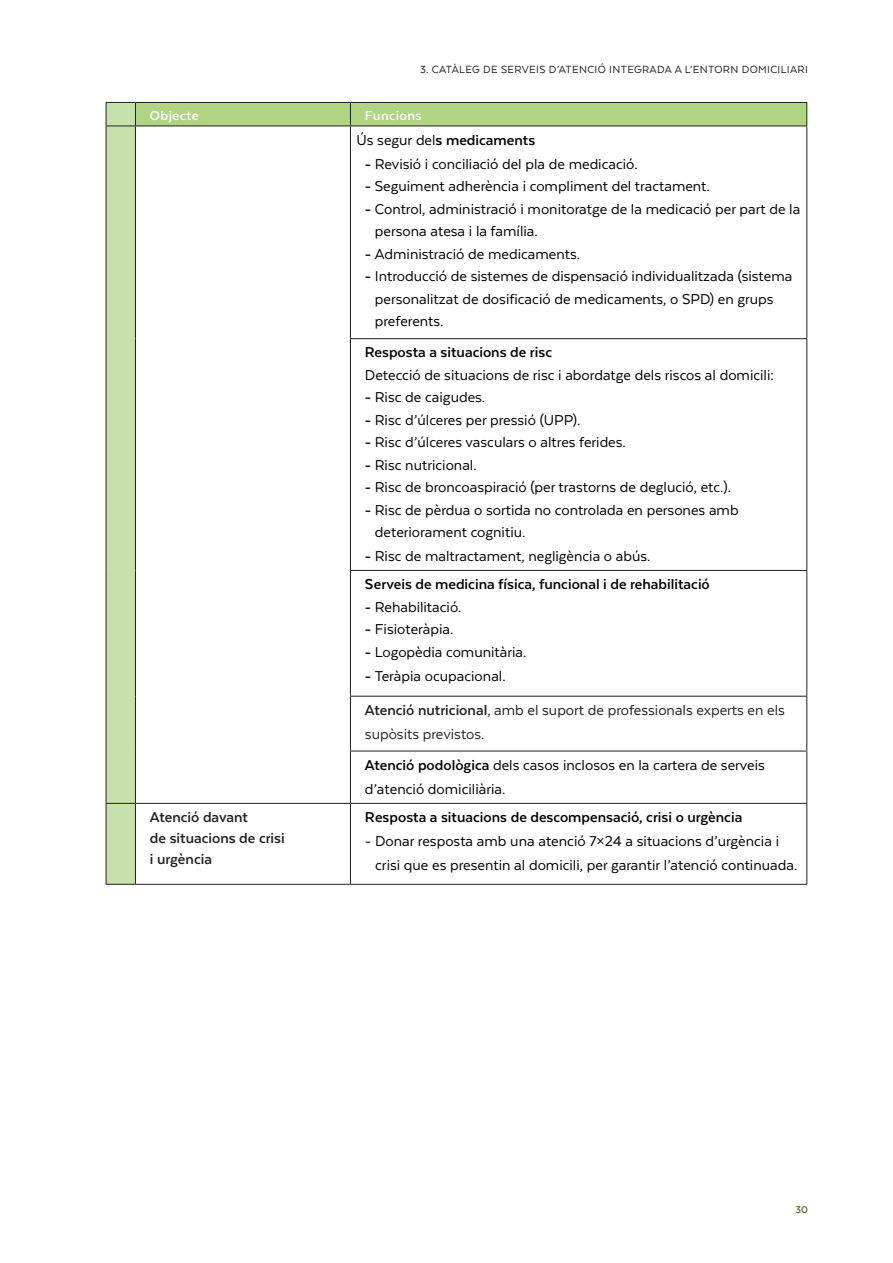
<style>
.page{position:relative;width:893px;height:1263px;background:#fff}
.page>*{position:absolute;margin:0;border:0;box-sizing:border-box;transform-origin:0 0}
.t1{font:16.5px/22.5px "Texta";color:#000}
.t2{font:700 16.5px/27.8px "Texta";color:#000}
.t3{font:16.5px/34.2px "Texta";color:#231f20}
.t4{font:700 16.5px "Texta";color:#231f20}
.t5{font:700 15px "Texta";letter-spacing:.03em;color:#fff}
.t6{font:12px "Texta";letter-spacing:.03em;color:#231f20}
.t7{font:700 11.25px "Texta";color:#517030}
.s1{font-weight:400}
.s2{font-weight:700}
.s3{font-weight:700;color:#000}
.s4{color:#000}
.s5{color:#262626}
</style>
<div class="page">
<svg style="left:106px;top:102px;width:701px;height:783px"></svg>
<hr style="left:135px;top:884px;width:215px;height:1px;background:#231f20">
<hr style="left:350px;top:884px;width:457px;height:1px;background:#231f20">
<p class="t6" style="left:420px;top:63px;width:389px">3. CATÀLEG DE SERVEIS D’ATENCIÓ INTEGRADA A L’ENTORN DOMICILIARI</p>
<p class="t5" style="left:150px;top:108px;width:50px">Objecte</p>
<p class="t5" style="left:365px;top:108px;width:58px">Funcions</p>
<p class="t2" style="left:356px;top:126px;width:180px"><span class="s1">Ús segur del</span>s medicaments</p>
<p class="t1" style="left:365px;top:152px;width:274px"><span class="s2">-</span> Revisió i conciliació del pla de medicació.</p>
<p class="t1" style="left:365px;top:175px;width:346px"><span class="s2">-</span> Seguiment adherència i compliment del tractament.</p>
<p class="t1" style="left:365px;top:197px;width:437px"><span class="s2">-</span> Control, administració i monitoratge de la medicació per part de la</p>
<p class="t1" style="left:375px;top:220px;width:164px">persona atesa i la família.</p>
<p class="t1" style="left:365px;top:242px;width:217px"><span class="s2">-</span> Administració de medicaments.</p>
<p class="t1" style="left:375px;top:265px;width:419px;text-indent:-10px"><span class="s2">-</span> Introducció de sistemes de dispensació individualitzada (sistema personalitzat de dosificació de medicaments, o SPD) en grups preferents.</p>
<p class="t1" style="left:365px;top:341px;width:411px"><span class="s2">Resposta a situacions de risc<br></span>Detecció de situacions de risc i abordatge dels riscos al domicili:</p>
<p class="t1" style="left:365px;top:386px;width:122px"><span class="s2">-</span> Risc de caigudes.</p>
<p class="t1" style="left:365px;top:408px;width:217px"><span class="s2">-</span> Risc d’úlceres per pressió (UPP).</p>
<p class="t1" style="left:365px;top:431px;width:262px"><span class="s2">-</span> Risc d’úlceres vasculars o altres ferides.</p>
<p class="t1" style="left:365px;top:453px;width:113px"><span class="s2">-</span> Risc nutricional.</p>
<p class="t1" style="left:365px;top:476px;width:368px"><span class="s2">-</span> Risc de broncoaspiració (per trastorns de deglució, etc.).</p>
<p class="t1" style="left:375px;top:499px;width:365px;text-indent:-10px"><span class="s2">-</span> Risc de pèrdua o sortida no controlada en persones amb deteriorament cognitiu.</p>
<p class="t2" style="left:365px;top:542px;width:346px">- <span class="s1">Risc de maltractament, negligència o abús.<br></span>Serveis de medicina física, funcional i de rehabilitació</p>
<p class="t1" style="left:365px;top:595px;width:98px"><span class="s2">-</span> Rehabilitació.</p>
<p class="t1" style="left:365px;top:618px;width:90px"><span class="s2">-</span> Fisioteràpia.</p>
<p class="t1" style="left:365px;top:640px;width:163px"><span class="s2">-</span> Logopèdia comunitària.</p>
<p class="t3" style="left:365px;top:658px;width:422px"><span class="s3">-</span> <span class="s4">Teràpia ocupacional.<br></span><span class="s2">Atenció nutricional</span>, amb el suport de profes<span class="s5">sion</span>als <span class="s5">experts en els</span></p>
<p class="t1" style="left:365px;top:718px;width:401px;line-height:30.9px"><span class="s5">supòsits previstos.<br></span><span class="s2">Atenció podològica</span> dels casos inclosos en la cartera de serveis</p>
<p class="t1" style="left:365px;top:777px;width:142px">d’atenció domiciliària.</p>
<p class="t4" style="left:150px;top:809px;width:100px">Atenció davant</p>
<p class="t2" style="left:365px;top:803px;width:379px">Resposta a situacions de descompensació, crisi o urgència</p>
<p class="t4" style="left:150px;top:830px;width:136px">de situacions de crisi</p>
<p class="t1" style="left:365px;top:830px;width:416px">- Donar resposta amb una atenció 7×24 a situacions d’urgència i</p>
<p class="t4" style="left:150px;top:851px;width:64px">i urgència</p>
<p class="t1" style="left:375px;top:854px;width:424px">crisi que es presentin al domicili, per garantir l’atenció continuada.</p>
<p class="t7" style="left:795px;top:1203px;width:14px">30</p>
</div>
